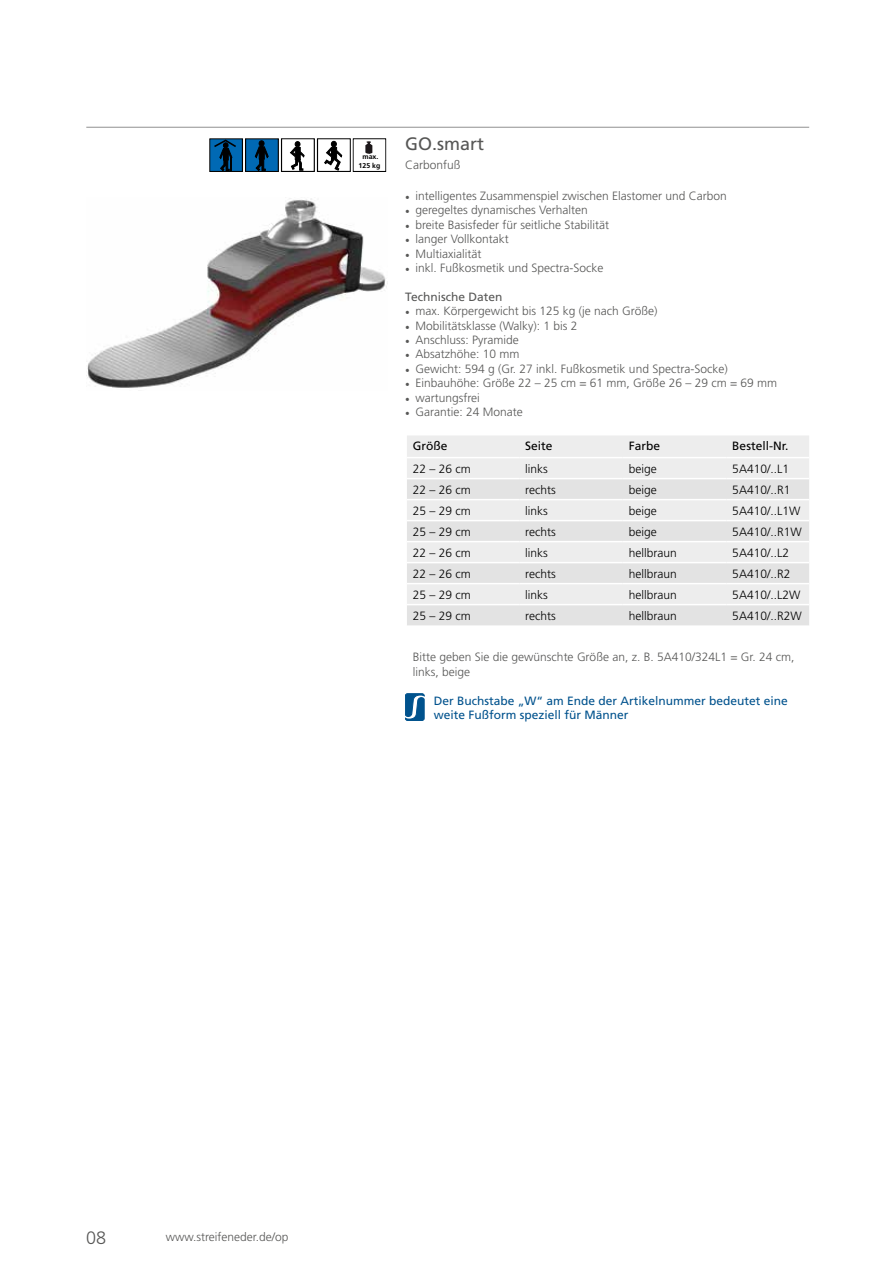
<style>
.page{position:relative;width:893px;height:1263px;background:#fff}
.page>*{position:absolute;margin:0;border:0;box-sizing:border-box;transform-origin:0 0}
.t1{font:18px "Frutiger LT";color:#575756}
.t2{font:300 18px "Frutiger LT";color:#575756}
.t3{font:300 12px/14.4px "Frutiger LT";color:#575756}
.t4{font:300 12px "Frutiger LT";color:#000}
.t5{font:12px/14.4px "Frutiger LT";color:#00528d}
.t6{font:12px "Frutiger LT";color:#000}
.t7{font:12px "Frutiger LT";color:#575756}
.t8{font:700 7.05px/8.4px "Frutiger LT";color:#000;text-align:center}
.s1{font-family:"Minion Pro";font-weight:400}
</style>
<div class="page">
<div style="left:407px;top:436px;width:402px;height:42px;background:#ededed"></div>
<svg style="left:407px;top:479px;width:402px;height:147px;background:#e7e7e7"></svg>
<hr style="left:407px;top:499px;width:112px;height:1px;background:#fff">
<hr style="left:519px;top:499px;width:104px;height:1px;background:#fff">
<hr style="left:623px;top:499px;width:103px;height:1px;background:#fff">
<hr style="left:726px;top:499px;width:83px;height:1px;background:#fff">
<hr style="left:407px;top:520px;width:112px;height:1px;background:#fff">
<hr style="left:519px;top:520px;width:104px;height:1px;background:#fff">
<hr style="left:623px;top:520px;width:103px;height:1px;background:#fff">
<hr style="left:726px;top:520px;width:83px;height:1px;background:#fff">
<hr style="left:407px;top:541px;width:112px;height:1px;background:#fff">
<hr style="left:519px;top:541px;width:104px;height:1px;background:#fff">
<hr style="left:623px;top:541px;width:103px;height:1px;background:#fff">
<hr style="left:726px;top:541px;width:83px;height:1px;background:#fff">
<hr style="left:407px;top:562px;width:112px;height:1px;background:#fff">
<hr style="left:519px;top:562px;width:104px;height:1px;background:#fff">
<hr style="left:623px;top:562px;width:103px;height:1px;background:#fff">
<hr style="left:726px;top:562px;width:83px;height:1px;background:#fff">
<hr style="left:407px;top:583px;width:112px;height:1px;background:#fff">
<hr style="left:519px;top:583px;width:104px;height:1px;background:#fff">
<hr style="left:623px;top:583px;width:103px;height:1px;background:#fff">
<hr style="left:726px;top:583px;width:83px;height:1px;background:#fff">
<hr style="left:407px;top:604px;width:112px;height:1px;background:#fff">
<hr style="left:519px;top:604px;width:104px;height:1px;background:#fff">
<hr style="left:623px;top:604px;width:103px;height:1px;background:#fff">
<hr style="left:726px;top:604px;width:83px;height:1px;background:#fff">
<hr style="left:407px;top:457px;width:112px;height:1px;background:#fff">
<hr style="left:519px;top:457px;width:104px;height:1px;background:#fff">
<hr style="left:623px;top:457px;width:103px;height:1px;background:#fff">
<hr style="left:726px;top:457px;width:83px;height:1px;background:#fff">
<svg style="left:405px;top:693px;width:19px;height:28px"></svg>
<hr style="left:86px;top:127px;width:723px;height:1px;background:#9d9d9c">
<svg style="left:209px;top:138px;width:178px;height:34px"></svg>
<img style="left:86px;top:198px;width:301px;height:190px">
<p class="t8" style="left:359px;top:153px;width:23px">max.<br>125 kg</p>
<h1 class="t1" style="left:405px;top:134px;width:81px">GO.smart</h1>
<p class="t3" style="left:405px;top:158px;width:57px">Carbonfuß</p>
<p class="t3" style="left:405px;top:189px;width:323px"><span class="s1">•</span> intelligentes Zusammenspiel zwischen Elastomer und Carbon</p>
<p class="t3" style="left:405px;top:203px;width:184px"><span class="s1">•</span> geregeltes dynamisches Verhalten</p>
<p class="t3" style="left:405px;top:218px;width:205px"><span class="s1">•</span> breite Basisfeder für seitliche Stabilität</p>
<p class="t3" style="left:405px;top:232px;width:105px"><span class="s1">•</span> langer Vollkontakt</p>
<p class="t3" style="left:405px;top:246px;width:78px"><span class="s1">•</span> Multiaxialität</p>
<p class="t3" style="left:405px;top:261px;width:200px"><span class="s1">•</span> inkl. Fußkosmetik und Spectra-Socke</p>
<p class="t7" style="left:405px;top:290px;width:99px">Technische Daten</p>
<p class="t3" style="left:405px;top:304px;width:254px"><span class="s1">•</span> max. Körpergewicht bis 125 kg (je nach Größe)</p>
<p class="t3" style="left:405px;top:318px;width:174px"><span class="s1">•</span> Mobilitätsklasse (Walky): 1 bis 2</p>
<p class="t3" style="left:405px;top:333px;width:115px"><span class="s1">•</span> Anschluss: Pyramide</p>
<p class="t3" style="left:405px;top:347px;width:116px"><span class="s1">•</span> Absatzhöhe: 10 mm</p>
<p class="t3" style="left:405px;top:362px;width:324px"><span class="s1">•</span> Gewicht: 594 g (Gr. 27 inkl. Fußkosmetik und Spectra-Socke)</p>
<p class="t3" style="left:405px;top:376px;width:373px"><span class="s1">•</span> Einbauhöhe: Größe 22 – 25 cm = 61 mm, Größe 26 – 29 cm = 69 mm</p>
<p class="t3" style="left:405px;top:390px;width:76px"><span class="s1">•</span> wartungsfrei</p>
<p class="t3" style="left:405px;top:405px;width:119px"><span class="s1">•</span> Garantie: 24 Monate</p>
<p class="t6" style="left:413px;top:439px;width:36px">Größe</p>
<p class="t6" style="left:525px;top:439px;width:29px">Seite</p>
<p class="t6" style="left:629px;top:439px;width:33px">Farbe</p>
<p class="t6" style="left:732px;top:439px;width:58px">Bestell-Nr.</p>
<p class="t4" style="left:413px;top:462px;width:60px">22 – 26 cm</p>
<p class="t4" style="left:525px;top:462px;width:24px">links</p>
<p class="t4" style="left:629px;top:462px;width:30px">beige</p>
<p class="t4" style="left:732px;top:462px;width:58px">5A410/..L1</p>
<p class="t4" style="left:413px;top:483px;width:60px">22 – 26 cm</p>
<p class="t4" style="left:525px;top:483px;width:32px">rechts</p>
<p class="t4" style="left:629px;top:483px;width:30px">beige</p>
<p class="t4" style="left:732px;top:483px;width:60px">5A410/..R1</p>
<p class="t4" style="left:413px;top:504px;width:60px">25 – 29 cm</p>
<p class="t4" style="left:525px;top:504px;width:24px">links</p>
<p class="t4" style="left:629px;top:504px;width:30px">beige</p>
<p class="t4" style="left:732px;top:504px;width:70px">5A410/..L1W</p>
<p class="t4" style="left:413px;top:525px;width:60px">25 – 29 cm</p>
<p class="t4" style="left:525px;top:525px;width:32px">rechts</p>
<p class="t4" style="left:629px;top:525px;width:30px">beige</p>
<p class="t4" style="left:732px;top:525px;width:71px">5A410/..R1W</p>
<p class="t4" style="left:413px;top:546px;width:60px">22 – 26 cm</p>
<p class="t4" style="left:525px;top:546px;width:24px">links</p>
<p class="t4" style="left:629px;top:546px;width:50px">hellbraun</p>
<p class="t4" style="left:732px;top:546px;width:58px">5A410/..L2</p>
<p class="t4" style="left:413px;top:567px;width:60px">22 – 26 cm</p>
<p class="t4" style="left:525px;top:567px;width:32px">rechts</p>
<p class="t4" style="left:629px;top:567px;width:50px">hellbraun</p>
<p class="t4" style="left:732px;top:567px;width:60px">5A410/..R2</p>
<p class="t4" style="left:413px;top:588px;width:60px">25 – 29 cm</p>
<p class="t4" style="left:525px;top:588px;width:24px">links</p>
<p class="t4" style="left:629px;top:588px;width:50px">hellbraun</p>
<p class="t4" style="left:732px;top:588px;width:70px">5A410/..L2W</p>
<p class="t4" style="left:413px;top:609px;width:60px">25 – 29 cm</p>
<p class="t4" style="left:525px;top:609px;width:32px">rechts</p>
<p class="t4" style="left:629px;top:609px;width:50px">hellbraun</p>
<p class="t4" style="left:732px;top:609px;width:71px">5A410/..R2W</p>
<p class="t3" style="left:413px;top:650px;width:383px">Bitte geben Sie die gewünschte Größe an, z. B. 5A410/324L1 = Gr. 24 cm, links, beige</p>
<p class="t5" style="left:434px;top:694px;width:356px">Der Buchstabe „W“ am Ende der Artikelnummer bedeutet eine weite Fußform speziell für Männer</p>
<h1 class="t2" style="left:86px;top:1227px;width:22px">08</h1>
<p class="t3" style="left:166px;top:1230px;width:124px">www.streifeneder.de/op</p>
</div>
